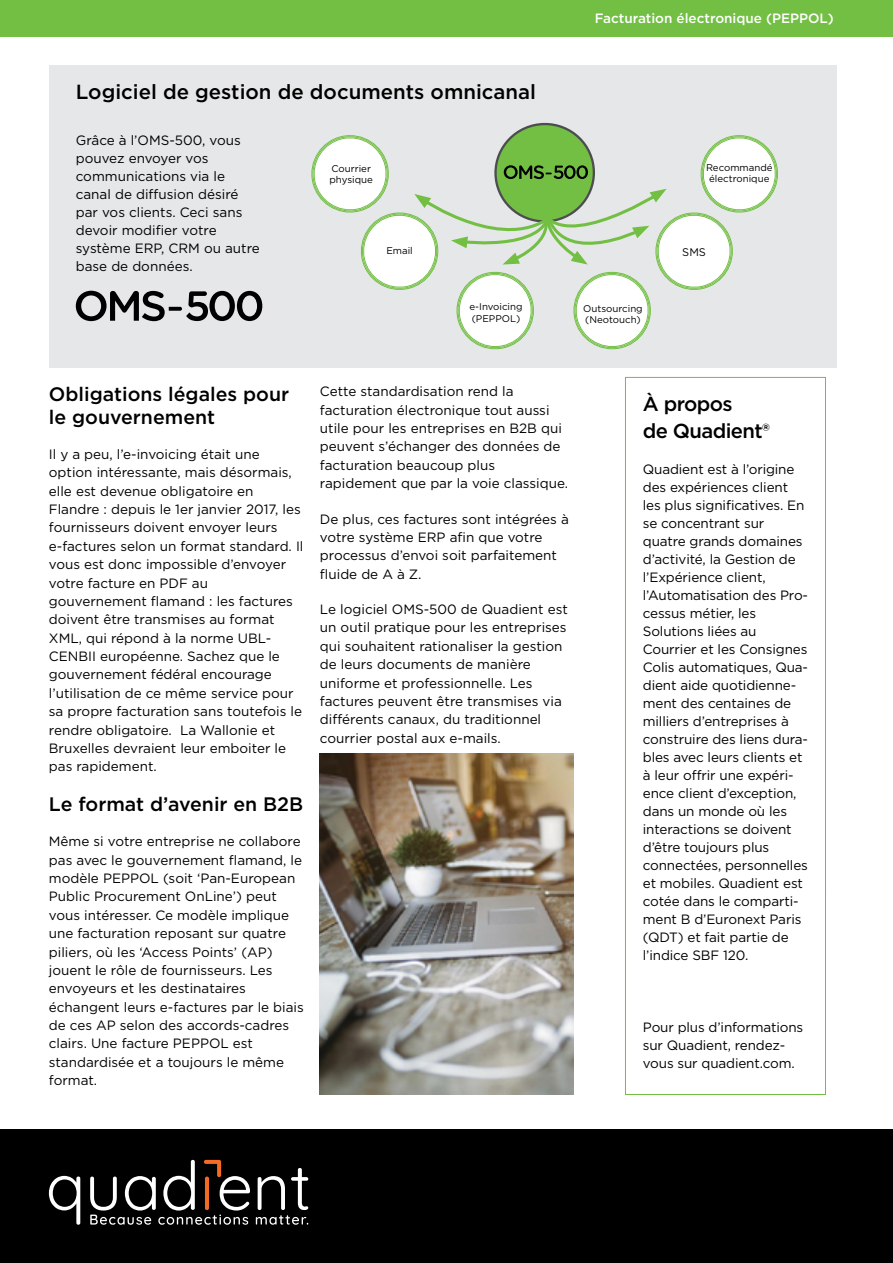
<style>
.page{position:relative;width:893px;height:1263px;background:#fff}
.page>*{position:absolute;margin:0;border:0;box-sizing:border-box;transform-origin:0 0}
.t1{font:500 20.4px "Gotham";color:#000}
.t2{font:500 20.25px/27px "Gotham";letter-spacing:-.03em;color:#000}
.t3{font:500 19.5px/22.5px "Gotham";color:#000}
.t4{font:13.5px/18.3px "Gotham";color:#000}
.t5{font:500 13.5px "Gotham";color:#fff}
.t6{font:10.95px "Gotham";color:#000}
.t7{font:9.75px/11.7px "Gotham";color:#000}
</style>
<div class="page">
<div style="left:0;top:0;width:893px;height:36px;background:#72bf44"></div>
<div style="left:0;top:1129px;width:893px;height:134px;background:#000"></div>
<svg style="left:49px;top:1176px;width:31px;height:49px"></svg>
<svg style="left:90px;top:1160px;width:160px;height:65px"></svg>
<svg style="left:256px;top:1168px;width:52px;height:57px"></svg>
<div style="left:49px;top:65px;width:788px;height:303px;background:#e6e7e8"></div>
<svg style="left:76px;top:291px;width:186px;height:30px"></svg>
<svg style="left:311px;top:122px;width:467px;height:228px"></svg>
<img style="left:320px;top:753px;width:253px;height:341px">
<svg style="left:625px;top:377px;width:201px;height:718px"></svg>
<h1 class="t1" style="left:76px;top:79px;width:462px">Logiciel de gestion de documents omnicanal</h1>
<p class="t4" style="left:76px;top:131px;width:186px">Grâce à l’OMS-500, vous pouvez envoyer vos communications via le canal de diffusion désiré par vos clients. Ceci sans devoir modifier votre système ERP, CRM ou autre base de données.</p>
<p class="t7" style="left:330px;top:163px;width:45px;line-height:11.1px">Courrier physique</p>
<p class="t7" style="left:386px;top:244px;width:28px">Email</p>
<p class="t5" style="left:595px;top:10px;width:241px">Facturation électronique (PEPPOL)</p>
<p class="t7" style="left:706px;top:161px;width:68px;text-align:center">Recommandé électronique</p>
<p class="t6" style="left:682px;top:245px;width:25px">SMS</p>
<p class="t7" style="left:469px;top:300px;width:55px">e-Invoicing (PEPPOL)</p>
<p class="t7" style="left:583px;top:302px;width:61px">Outsourcing (Neotouch)</p>
<h3 class="t3" style="left:49px;top:383px;width:242px">Obligations légales pour le gouvernement</h3>
<p class="t4" style="left:49px;top:445px;width:256px">Il y a peu, l’e-invoicing était une option intéressante, mais désormais, elle est devenue obligatoire en Flandre : depuis le 1er janvier 2017, les fournisseurs doivent envoyer leurs e-factures selon un format standard. Il vous est donc impossible d’envoyer votre facture en PDF au gouvernement flamand : les factures doivent être transmises au format XML, qui répond à la norme UBL-CENBII européenne. Sachez que le gouvernement fédéral encourage l’utilisation de ce même service pour sa propre facturation sans toutefois le rendre obligatoire. La Wallonie et Bruxelles devraient leur emboiter le pas rapidement.</p>
<h3 class="t3" style="left:49px;top:792px;width:256px">Le format d’avenir en B2B</h3>
<p class="t4" style="left:49px;top:832px;width:257px">Même si votre entreprise ne collabore pas avec le gouvernement flamand, le modèle PEPPOL (soit ‘Pan-European Public Procurement OnLine’) peut vous intéresser. Ce modèle implique une facturation reposant sur quatre piliers, où les ‘Access Points’ (AP) jouent le rôle de fournisseurs. Les envoyeurs et les destinataires échangent leurs e-factures par le biais de ces AP selon des accords-cadres clairs. Une facture PEPPOL est standardisée et a toujours le même format.</p>
<p class="t4" style="left:320px;top:382px;width:250px">Cette standardisation rend la facturation électronique tout aussi utile pour les entreprises en B2B qui peuvent s’échanger des données de facturation beaucoup plus rapidement que par la voie classique.</p>
<p class="t4" style="left:320px;top:509px;width:250px">De plus, ces factures sont intégrées à votre système ERP afin que votre processus d’envoi soit parfaitement fluide de A à Z.</p>
<p class="t4" style="left:320px;top:600px;width:249px">Le logiciel OMS-500 de Quadient est un outil pratique pour les entreprises qui souhaitent rationaliser la gestion de leurs documents de manière uniforme et professionnelle. Les factures peuvent être transmises via différents canaux, du traditionnel courrier postal aux e-mails.</p>
<h2 class="t2" style="left:643px;top:390px;width:129px">À propos<br>de Quadient®</h2>
<p class="t4" style="left:643px;top:460px;width:167px">Quadient est à l’origine des expériences client les plus significatives. En se concentrant sur quatre grands domaines d’activité, la Gestion de l’Expérience client, l’Automatisation des Pro&shy;cessus métier, les<br>Solutions liées au<br>Courrier et les Consignes<br>Colis automatiques, Qua&shy;dient aide quotidienne&shy;ment des centaines de milliers d’entreprises à construire des liens dura&shy;bles avec leurs clients et à leur offrir une expéri&shy;ence client d’exception, dans un monde où les interactions se doivent d’être toujours plus connectées, personnelles et mobiles. Quadient est cotée dans le comparti&shy;ment B d’Euronext Paris (QDT) et fait partie de l’indice SBF 120.</p>
<p class="t4" style="left:643px;top:1018px;width:162px">Pour plus d’informations sur Quadient, rendez&shy;vous sur quadient.com.</p>
</div>
